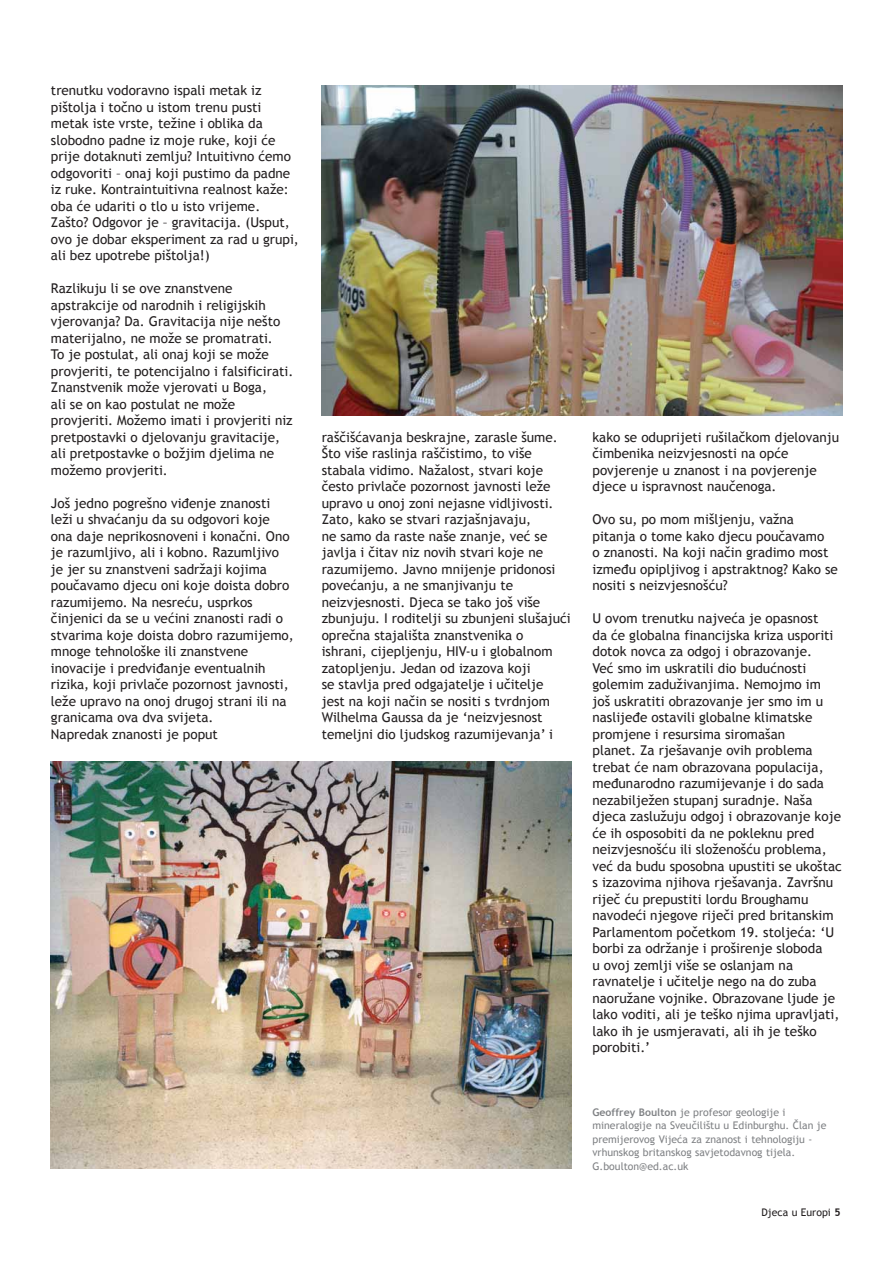
<style>
.page{position:relative;width:893px;height:1263px;background:#fff}
.page>*{position:absolute;margin:0;border:0;box-sizing:border-box;transform-origin:0 0}
.t1{font:13.5px/16.5px "Trebuchet MS";color:#231f20}
.t2{font:10.5px/13.5px "Trebuchet MS";color:#808285}
.t3{font:10.5px "Trebuchet MS";color:#231f20}
.s1{font-weight:700}
</style>
<div class="page">
<img style="left:322px;top:85px;width:520px;height:330px">
<img style="left:51px;top:762px;width:520px;height:406px">
<p class="t1" style="left:51px;top:82px;width:249px">trenutku vodoravno ispali metak iz pištolja i točno u istom trenu pusti metak iste vrste, težine i oblika da slobodno padne iz moje ruke, koji će prije dotaknuti zemlju? Intuitivno ćemo odgovoriti – onaj koji pustimo da padne iz ruke. Kontraintuitivna realnost kaže: oba će udariti o tlo u isto vrijeme.<br>Zašto? Odgovor je – gravitacija. (Usput, ovo je dobar eksperiment za rad u grupi, ali bez upotrebe pištolja!)</p>
<p class="t1" style="left:51px;top:280px;width:244px">Razlikuju li se ove znanstvene apstrakcije od narodnih i religijskih vjerovanja? Da. Gravitacija nije nešto materijalno, ne može se promatrati.<br>To je postulat, ali onaj koji se može provjeriti, te potencijalno i falsificirati.<br>Znanstvenik može vjerovati u Boga,<br>ali se on kao postulat ne može provjeriti. Možemo imati i provjeriti niz pretpostavki o djelovanju gravitacije, ali pretpostavke o božjim djelima ne možemo provjeriti.</p>
<p class="t1" style="left:51px;top:494px;width:244px">Još jedno pogrešno viđenje znanosti leži u shvaćanju da su odgovori koje ona daje neprikosnoveni i konačni. Ono je razumljivo, ali i kobno. Razumljivo je jer su znanstveni sadržaji kojima poučavamo djecu oni koje doista dobro razumijemo. Na nesreću, usprkos činjenici da se u većini znanosti radi o stvarima koje doista dobro razumijemo, mnoge tehnološke ili znanstvene inovacije i predviđanje eventualnih rizika, koji privlače pozornost javnosti, leže upravo na onoj drugoj strani ili na granicama ova dva svijeta.<br>Napredak znanosti je poput</p>
<p class="t1" style="left:322px;top:428px;width:251px">raščišćavanja beskrajne, zarasle šume.<br>Što više raslinja raščistimo, to više stabala vidimo. Nažalost, stvari koje često privlače pozornost javnosti leže upravo u onoj zoni nejasne vidljivosti.<br>Zato, kako se stvari razjašnjavaju,<br>ne samo da raste naše znanje, već se javlja i čitav niz novih stvari koje ne razumijemo. Javno mnijenje pridonosi povećanju, a ne smanjivanju te neizvjesnosti. Djeca se tako još više zbunjuju. I roditelji su zbunjeni slušajući oprečna stajališta znanstvenika o ishrani, cijepljenju, HIV-u i globalnom zatopljenju. Jedan od izazova koji<br>se stavlja pred odgajatelje i učitelje<br>jest na koji način se nositi s tvrdnjom Wilhelma Gaussa da je ‘neizvjesnost temeljni dio ljudskog razumijevanja’ i</p>
<p class="t1" style="left:592px;top:428px;width:248px">kako se oduprijeti rušilačkom djelovanju čimbenika neizvjesnosti na opće povjerenje u znanost i na povjerenje djece u ispravnost naučenoga.</p>
<p class="t1" style="left:592px;top:511px;width:247px">Ovo su, po mom mišljenju, važna pitanja o tome kako djecu poučavamo<br>o znanosti. Na koji način gradimo most između opipljivog i apstraktnog? Kako se nositi s neizvjesnošću?</p>
<p class="t1" style="left:592px;top:610px;width:251px">U ovom trenutku najveća je opasnost<br>da će globalna financijska kriza usporiti dotok novca za odgoj i obrazovanje.<br>Već smo im uskratili dio budućnosti golemim zaduživanjima. Nemojmo im još uskratiti obrazovanje jer smo im u naslijeđe ostavili globalne klimatske promjene i resursima siromašan<br>planet. Za rješavanje ovih problema trebat će nam obrazovana populacija, međunarodno razumijevanje i do sada nezabilježen stupanj suradnje. Naša djeca zaslužuju odgoj i obrazovanje koje će ih osposobiti da ne pokleknu pred neizvjesnošću ili složenošću problema, već da budu sposobna upustiti se ukoštac s izazovima njihova rješavanja. Završnu riječ ću prepustiti lordu Broughamu navodeći njegove riječi pred britanskim Parlamentom početkom 19. stoljeća: ‘U borbi za održanje i proširenje sloboda<br>u ovoj zemlji više se oslanjam na ravnatelje i učitelje nego na do zuba naoružane vojnike. Obrazovane ljude je lako voditi, ali je teško njima upravljati, lako ih je usmjeravati, ali ih je teško porobiti.’</p>
<p class="t2" style="left:592px;top:1105px;width:235px"><span class="s1">Geoffrey Boulton</span> je profesor geologije i mineralogije na Sveučilištu u Edinburghu. Član je premijerovog Vijeća za znanost i tehnologiju - vrhunskog britanskog savjetodavnog tijela.<br>G.boulton@ed.ac.uk</p>
<p class="t3" style="left:761px;top:1207px;width:80px">Djeca u Europi <span class="s1">5</span></p>
</div>
